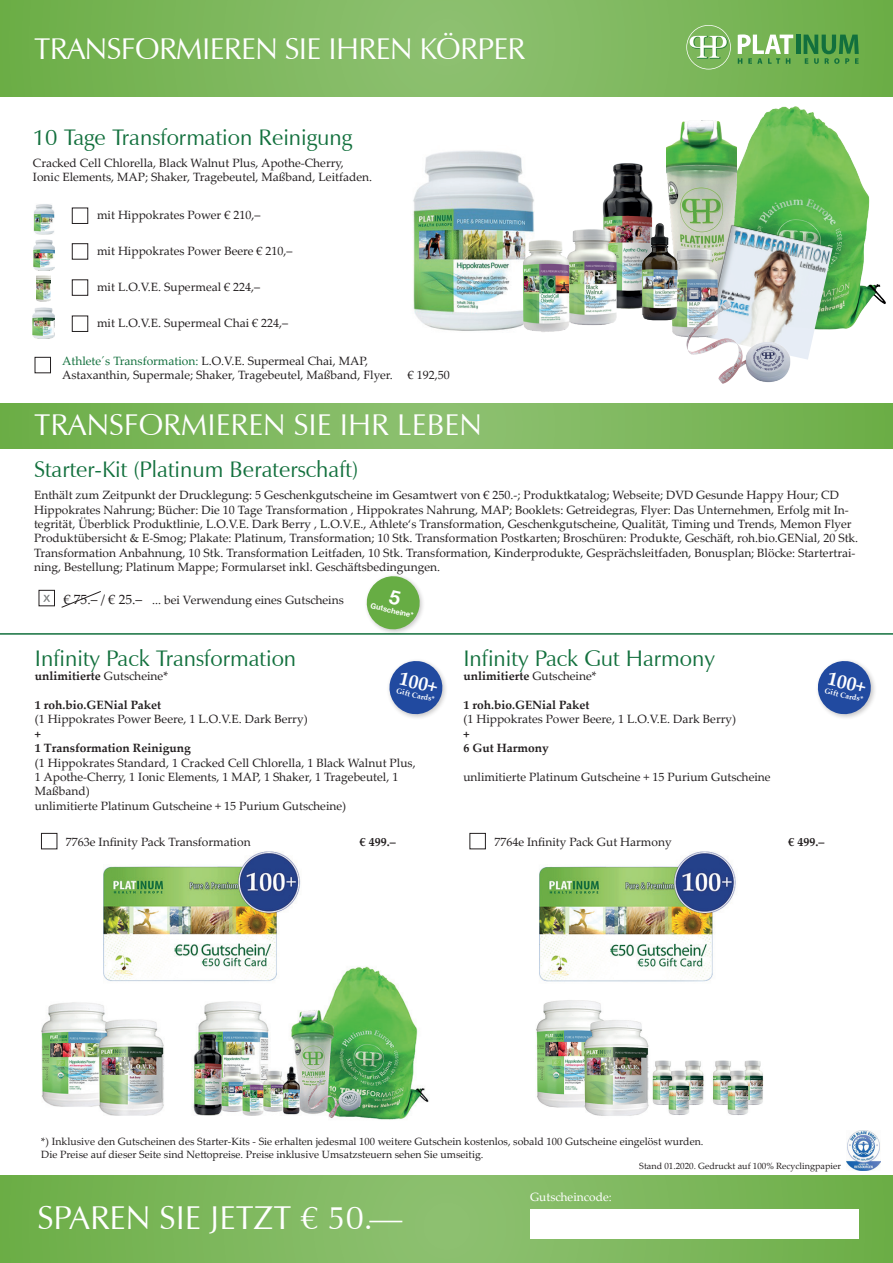
<style>
.page{position:relative;width:893px;height:1263px;background:#fff}
.page>*{position:absolute;margin:0;border:0;box-sizing:border-box;transform-origin:0 0}
.t1{font:33px "Zapf Humanist 601 BT";color:#fff}
.t2{font:30px "Zapf Humanist 601 BT";letter-spacing:-.02em;color:#fff}
.t3{font:30px "Zapf Humanist 601 BT";color:#fff}
.t4{font:22.5px "Zapf Humanist 601 BT";color:#12703d}
.t5{font:700 19.5px "Palatino Linotype";color:#fff}
.t6{font:12px/14.4px "Palatino Linotype";color:#231f20}
.t7{font:700 12px/14.4px "Palatino Linotype";color:#231f20}
.t8{font:12px "Palatino Linotype";color:#fff}
.t9{font:10.5px/12.6px "Palatino Linotype";color:#231f20}
.t10{font:9px "Palatino Linotype";color:#231f20}
.t11{font:700 7.5px "Palatino Linotype";color:#fff}
.t12{font:700 7.5px "Helvetica Neue";color:#fff}
.s1{color:#12703d}
.s2{font-size:13.5px}
.s3{font-weight:400}
</style>
<div class="page">
<img style="left:41px;top:832px;width:388px;height:288px">
<img style="left:536px;top:1000px;width:228px;height:116px">
<div style="left:651px;top:957px;width:137px;height:91px;background:#fff"></div>
<img style="left:469px;top:832px;width:267px;height:150px">
<div style="left:39px;top:590px;width:16px;height:16px;border:1px solid #231f20"></div>
<img style="left:737px;top:106px;width:149px;height:224px">
<img style="left:666px;top:120px;width:71px;height:129px">
<img style="left:412px;top:150px;width:123px;height:181px">
<img style="left:702px;top:220px;width:132px;height:140px">
<svg style="left:0;top:403px;width:893px;height:45px;background:#7db75c"></svg>
<svg style="left:0;top:1176px;width:893px;height:87px;background:#7db75d"></svg>
<svg style="left:0;top:0;width:893px;height:97px;background:#7db75c"></svg>
<svg style="left:43px;top:595px;width:7px;height:7px"></svg>
<hr style="left:0;top:633px;width:893px;height:2px;background:#12703d">
<div style="left:72px;top:208px;width:16px;height:16px;border:1px solid #231f20"></div>
<div style="left:72px;top:243px;width:16px;height:16px;border:1px solid #231f20"></div>
<div style="left:72px;top:280px;width:16px;height:15px;border:1px solid #231f20"></div>
<div style="left:72px;top:316px;width:16px;height:16px;border:1px solid #231f20"></div>
<img style="left:33px;top:239px;width:21px;height:32px">
<img style="left:33px;top:204px;width:21px;height:30px">
<img style="left:33px;top:307px;width:21px;height:32px">
<img style="left:36px;top:276px;width:15px;height:26px">
<div style="left:35px;top:357px;width:16px;height:16px;border:1px solid #231f20"></div>
<svg style="left:61px;top:591px;width:40px;height:17px"></svg>
<div style="left:530px;top:1209px;width:329px;height:29px;background:#fff"></div>
<div style="left:364px;top:573px;width:62px;height:62px;background:#231f20;opacity:.25"></div>
<img style="left:672px;top:249px;width:46px;height:88px">
<img style="left:602px;top:163px;width:51px;height:146px">
<img style="left:642px;top:223px;width:35px;height:98px">
<img style="left:684px;top:300px;width:108px;height:84px">
<img style="left:572px;top:228px;width:45px;height:97px">
<img style="left:521px;top:239px;width:52px;height:93px">
<svg style="left:686px;top:25px;width:45px;height:44px;background:#90c177"></svg>
<hr style="left:796px;top:35px;width:4px;height:19px;background:#12703d">
<svg style="left:738px;top:34px;width:55px;height:30px"></svg>
<svg style="left:804px;top:35px;width:55px;height:29px;background:#469345"></svg>
<img style="left:846px;top:1130px;width:34px;height:40px">
<div style="left:815px;top:658px;width:62px;height:62px;background:#231f20;opacity:.25"></div>
<svg style="left:815px;top:658px;width:58px;height:59px"></svg>
<div style="left:386px;top:658px;width:62px;height:62px;background:#231f20;opacity:.25"></div>
<svg style="left:387px;top:658px;width:58px;height:59px"></svg>
<div style="left:41px;top:833px;width:16px;height:16px;border:1px solid #231f20"></div>
<div style="left:470px;top:833px;width:16px;height:16px;border:1px solid #231f20"></div>
<svg style="left:364px;top:574px;width:58px;height:58px"></svg>
<h2 class="t2" style="left:34px;top:30px;width:493px">TRANSFORMIEREN SIE IHREN KÖRPER</h2>
<h3 class="t4" style="left:33px;top:123px;width:321px">10 Tage Transformation Reinigung</h3>
<p class="t6" style="left:33px;top:155px;width:341px">Cracked Cell Chlorella, Black Walnut Plus, Apothe-Cherry,<br>Ionic Elements, MAP; Shaker, Tragebeutel, Maßband, Leitfaden.</p>
<p class="t6" style="left:97px;top:207px;width:165px">mit Hippokrates Power € 210,–</p>
<p class="t6" style="left:97px;top:243px;width:197px">mit Hippokrates Power Beere € 210,–</p>
<p class="t6" style="left:97px;top:279px;width:165px">mit L.O.V.E. Supermeal € 224,–</p>
<p class="t6" style="left:97px;top:315px;width:193px">mit L.O.V.E. Supermeal Chai € 224,–</p>
<p class="t6" style="left:62px;top:353px;width:332px"><span class="s1">Athlete´s Transformation:</span> L.O.V.E. Supermeal Chai, MAP,<br>Astaxanthin, Supermale; Shaker, Tragebeutel, Maßband, Flyer.</p>
<p class="t6" style="left:408px;top:367px;width:43px">€ 192,50</p>
<h2 class="t3" style="left:34px;top:406px;width:449px">TRANSFORMIEREN SIE IHR LEBEN</h2>
<h3 class="t4" style="left:34px;top:456px;width:326px">Starter-Kit (Platinum Beraterschaft)</h3>
<p class="t6" style="left:34px;top:487px;width:826px">Enthält zum Zeitpunkt der Drucklegung: 5 Geschenkgutscheine im Gesamtwert von € 250.-; Produktkatalog; Webseite; DVD Gesunde Happy Hour; CD Hippokrates Nahrung; Bücher: Die 10 Tage Transformation , Hippokrates Nahrung, MAP; Booklets: Getreidegras, Flyer: Das Unternehmen, Erfolg mit In&shy;tegrität, Überblick Produktlinie, L.O.V.E. Dark Berry , L.O.V.E., Athlete‘s Transformation, Geschenkgutscheine, Qualität, Timing und Trends, Memon Flyer Produktübersicht &amp; E-Smog; Plakate: Platinum, Transformation; 10 Stk. Transformation Postkarten; Broschüren: Produkte, Geschäft, roh.bio.GENial, 20 Stk.<br>Transformation Anbahnung, 10 Stk. Transformation Leitfaden, 10 Stk. Transformation, Kinderprodukte, Gesprächsleitfaden, Bonusplan; Blöcke: Startertrai&shy;ning, Bestellung; Platinum Mappe; Formularset inkl. Geschäftsbedingungen.</p>
<p class="t6" style="left:64px;top:592px;width:282px"><span class="s2">€ 75.– / € 25.–</span> ... bei Verwendung eines Gutscheins</p>
<p class="t12" style="left:372px;top:599px;width:45px;rotate:13deg">Gutscheine*</p>
<h3 class="t4" style="left:35px;top:644px;width:263px">Infinity Pack Transformation</h3>
<p class="t7" style="left:35px;top:668px;width:135px">unlimitierte <span class="s3">Gutscheine*</span></p>
<p class="t7" style="left:35px;top:697px;width:128px">1 roh.bio.GENial Paket</p>
<p class="t6" style="left:35px;top:712px;width:274px">(1 Hippokrates Power Beere, 1 L.O.V.E. Dark Berry)</p>
<p class="t7" style="left:35px;top:726px;width:157px">+<br>1 Transformation Reinigung</p>
<p class="t6" style="left:35px;top:755px;width:382px">(1 Hippokrates Standard, 1 Cracked Cell Chlorella, 1 Black Walnut Plus, 1 Apothe-Cherry, 1 Ionic Elements, 1 MAP, 1 Shaker, 1 Tragebeutel, 1<br>Maßband)<br>unlimitierte Platinum Gutscheine + 15 Purium Gutscheine)</p>
<p class="t6" style="left:66px;top:834px;width:186px">7763e Infinity Pack Transformation</p>
<p class="t7" style="left:360px;top:834px;width:37px">€ 499.–</p>
<h3 class="t5" style="left:403px;top:664px;width:40px;rotate:13deg">100+</h3>
<p class="t11" style="left:398px;top:685px;width:41px;rotate:13deg">Gift Cards*</p>
<h3 class="t4" style="left:463px;top:644px;width:253px">Infinity Pack Gut Harmony</h3>
<p class="t7" style="left:463px;top:668px;width:135px">unlimitierte <span class="s3">Gutscheine*</span></p>
<p class="t7" style="left:463px;top:697px;width:128px">1 roh.bio.GENial Paket</p>
<p class="t6" style="left:463px;top:712px;width:274px">(1 Hippokrates Power Beere, 1 L.O.V.E. Dark Berry)</p>
<p class="t7" style="left:463px;top:726px;width:87px">+<br>6 Gut Harmony</p>
<p class="t6" style="left:463px;top:769px;width:309px">unlimitierte Platinum Gutscheine + 15 Purium Gutscheine</p>
<h3 class="t5" style="left:831px;top:664px;width:40px;rotate:13deg">100+</h3>
<p class="t11" style="left:826px;top:685px;width:41px;rotate:13deg">Gift Cards*</p>
<p class="t6" style="left:494px;top:834px;width:179px">7764e Infinity Pack Gut Harmony</p>
<p class="t7" style="left:788px;top:834px;width:37px">€ 499.–</p>
<p class="t9" style="left:41px;top:1135px;width:664px">*) Inklusive den Gutscheinen des Starter-Kits - Sie erhalten jedesmal 100 weitere Gutschein kostenlos, sobald 100 Gutscheine eingelöst wurden.<br>Die Preise auf dieser Seite sind Nettopreise. Preise inklusive Umsatzsteuern sehen Sie umseitig.</p>
<p class="t10" style="left:639px;top:1160px;width:203px">Stand 01.2020. Gedruckt auf 100% Recyclingpapier</p>
<h1 class="t1" style="left:37px;top:1197px;width:367px">SPAREN SIE JETZT € 50.—</h1>
<p class="t8" style="left:530px;top:1189px;width:83px">Gutscheincode:</p>
</div>
